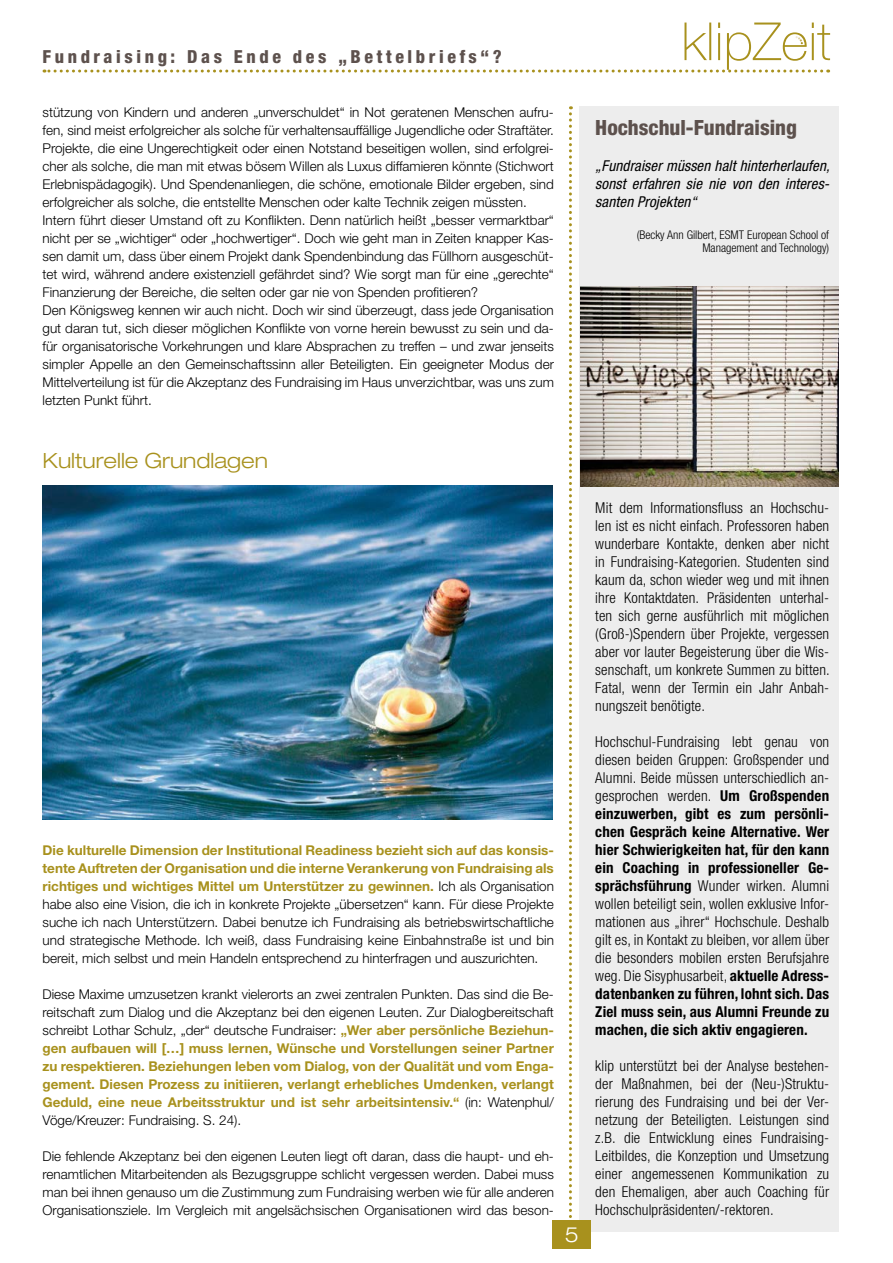
<style>
.page{position:relative;width:893px;height:1263px;background:#fff}
.page>*{position:absolute;margin:0;border:0;box-sizing:border-box;transform-origin:0 0}
.helv_87_11-12_grau{font:800 condensed 21px "Helvetica Neue LT Std";color:#5d514d}
.helv_33_14_18{font:300 expanded 21px "Helvetica Neue LT Std";color:#a8911d}
.helv_33_14_18-2{font:300 expanded 21px "Helvetica Neue LT Std";color:#fff}
.helv_47_10-12{font:800 condensed 18px "Helvetica Neue LT Std";letter-spacing:.2em;color:#5d514d}
.helv_47_10-12-2{font:300 condensed 15px/18px "Helvetica Neue LT Std";letter-spacing:.01em;color:#000;text-align:justify}
.helv_47_10-12-3{font:italic condensed 15px/18px "Helvetica Neue LT Std";letter-spacing:.01em;color:#000;text-align:justify}
.helv_45_9_12{font:300 13.5px/18px "Helvetica Neue LT Std";color:#000;text-align:justify}
.helv_45_9_12-2{font:700 13.5px/18px "Helvetica Neue LT Std";color:#a8911d;text-align:justify}
.helv_47_8-9{font:300 condensed 12px "Helvetica Neue LT Std";color:#000}
.s1{font-weight:700;color:#a8911d}
.s2{font-weight:300;color:#000}
.s3{font-weight:700}
</style>
<div class="page">
<div style="left:579px;top:106px;width:260px;height:1125px;background:#ededed"></div>
<svg style="left:44px;top:23px;width:786px;height:50px"></svg>
<svg style="left:569px;top:106px;width:3px;height:1112px"></svg>
<div style="left:553px;top:1220px;width:38px;height:29px;background:#a8911d"></div>
<img style="left:43px;top:486px;width:510px;height:333px">
<img style="left:580px;top:286px;width:258px;height:200px">
<p class="helv_47_10-12" style="left:43px;top:45px;width:461px">Fundraising: Das Ende des „Bettelbriefs“?</p>
<p class="helv_45_9_12" style="left:43px;top:103px;width:513px">stützung von Kindern und anderen „unverschuldet“ in Not geratenen Menschen aufru&shy;fen, sind meist erfolgreicher als solche für verhaltensauffällige Jugendliche oder Straftäter.<br>Projekte, die eine Ungerechtigkeit oder einen Notstand beseitigen wollen, sind erfolgrei&shy;cher als solche, die man mit etwas bösem Willen als Luxus diffamieren könnte (Stichwort Erlebnispädagogik). Und Spendenanliegen, die schöne, emotionale Bilder ergeben, sind erfolgreicher als solche, die entstellte Menschen oder kalte Technik zeigen müssten.</p>
<p class="helv_45_9_12" style="left:43px;top:211px;width:513px">Intern führt dieser Umstand oft zu Konflikten. Denn natürlich heißt „besser vermarktbar“ nicht per se „wichtiger“ oder „hochwertiger“. Doch wie geht man in Zeiten knapper Kas&shy;sen damit um, dass über einem Projekt dank Spendenbindung das Füllhorn ausgeschüt&shy;tet wird, während andere existenziell gefährdet sind? Wie sorgt man für eine „gerechte“ Finanzierung der Bereiche, die selten oder gar nie von Spenden profitieren?</p>
<p class="helv_45_9_12" style="left:43px;top:301px;width:513px">Den Königsweg kennen wir auch nicht. Doch wir sind überzeugt, dass jede Organisation gut daran tut, sich dieser möglichen Konflikte von vorne herein bewusst zu sein und da&shy;für organisatorische Vorkehrungen und klare Absprachen zu treffen – und zwar jenseits simpler Appelle an den Gemeinschaftssinn aller Beteiligten. Ein geeigneter Modus der Mittelverteilung ist für die Akzeptanz des Fundraising im Haus unverzichtbar, was uns zum letzten Punkt führt.</p>
<p class="helv_87_11-12_grau" style="left:595px;top:115px;width:203px">Hochschul-Fundraising</p>
<p class="helv_47_10-12-3" style="left:595px;top:157px;width:236px">„Fundraiser müssen halt hinterherlaufen, sonst erfahren sie nie von den interes&shy;santen Projekten“</p>
<p class="helv_47_8-9" style="left:637px;top:227px;width:194px">(Becky Ann Gilbert, ESMT European School of</p>
<p class="helv_47_8-9" style="left:702px;top:241px;width:128px">Management and Technology)</p>
<p class="helv_33_14_18" style="left:43px;top:448px;width:227px">Kulturelle Grundlagen</p>
<p class="helv_45_9_12" style="left:43px;top:841px;width:513px"><span class="s1">Die kulturelle Dimension der Institutional Readiness bezieht sich auf das konsis&shy;tente Auftreten der Organisation und die interne Verankerung von Fundraising als richtiges und wichtiges Mittel um Unterstützer zu gewinnen.</span> Ich als Organisation habe also eine Vision, die ich in konkrete Projekte „übersetzen“ kann. Für diese Projekte suche ich nach Unterstützern. Dabei benutze ich Fundraising als betriebswirtschaftliche und strategische Methode. Ich weiß, dass Fundraising keine Einbahnstraße ist und bin bereit, mich selbst und mein Handeln entsprechend zu hinterfragen und auszurichten.</p>
<p class="helv_45_9_12-2" style="left:43px;top:985px;width:513px"><span class="s2">Diese Maxime umzusetzen krankt vielerorts an zwei zentralen Punkten. Das sind die Be&shy;reitschaft zum Dialog und die Akzeptanz bei den eigenen Leuten. Zur Dialogbereitschaft schreibt Lothar Schulz, „der“ deutsche Fundraiser:</span> „Wer aber persönliche Beziehun&shy;gen aufbauen will […] muss lernen, Wünsche und Vorstellungen seiner Partner zu respektieren. Beziehungen leben vom Dialog, von der Qualität und vom Enga&shy;gement. Diesen Prozess zu initiieren, verlangt erhebliches Umdenken, verlangt Geduld, eine neue Arbeitsstruktur und ist sehr arbeitsintensiv.“ <span class="s2">(in: Watenphul/ Vöge/Kreuzer: Fundraising. S. 24).</span></p>
<p class="helv_45_9_12" style="left:43px;top:1147px;width:513px">Die fehlende Akzeptanz bei den eigenen Leuten liegt oft daran, dass die haupt- und eh&shy;renamtlichen Mitarbeitenden als Bezugsgruppe schlicht vergessen werden. Dabei muss man bei ihnen genauso um die Zustimmung zum Fundraising werben wie für alle anderen Organisationsziele. Im Vergleich mit angelsächsischen Organisationen wird das beson-</p>
<p class="helv_33_14_18-2" style="left:565px;top:1222px;width:16px">5</p>
<p class="helv_47_10-12-2" style="left:595px;top:499px;width:236px">Mit dem Informationsfluss an Hochschu&shy;len ist es nicht einfach. Professoren haben wunderbare Kontakte, denken aber nicht in Fundraising-Kategorien. Studenten sind kaum da, schon wieder weg und mit ihnen ihre Kontaktdaten. Präsidenten unterhal&shy;ten sich gerne ausführlich mit möglichen (Groß-)Spendern über Projekte, vergessen aber vor lauter Begeisterung über die Wis&shy;senschaft, um konkrete Summen zu bitten.<br>Fatal, wenn der Termin ein Jahr Anbah&shy;nungszeit benötigte.</p>
<p class="helv_47_10-12-2" style="left:595px;top:733px;width:235px">Hochschul-Fundraising lebt genau von diesen beiden Gruppen: Großspender und Alumni. Beide müssen unterschiedlich an&shy;gesprochen werden. <span class="s3">Um Großspenden einzuwerben, gibt es zum persönli&shy;chen Gespräch keine Alternative. Wer hier Schwierigkeiten hat, für den kann ein Coaching in professioneller Ge&shy;sprächsführung</span> Wunder wirken. Alumni wollen beteiligt sein, wollen exklusive Infor&shy;mationen aus „ihrer“ Hochschule. Deshalb gilt es, in Kontakt zu bleiben, vor allem über die besonders mobilen ersten Berufsjahre weg. Die Sisyphusarbeit, <span class="s3">aktuelle Adress&shy;datenbanken zu führen, lohnt sich. Das Ziel muss sein, aus Alumni Freunde zu machen, die sich aktiv engagieren.</span></p>
<p class="helv_47_10-12-2" style="left:595px;top:1057px;width:235px">klip unterstützt bei der Analyse bestehen&shy;der Maßnahmen, bei der (Neu-)Struktu&shy;rierung des Fundraising und bei der Ver&shy;netzung der Beteiligten. Leistungen sind z.B. die Entwicklung eines Fundraising-Leitbildes, die Konzeption und Umsetzung einer angemessenen Kommunikation zu den Ehemaligen, aber auch Coaching für Hochschulpräsidenten/-rektoren.</p>
</div>
